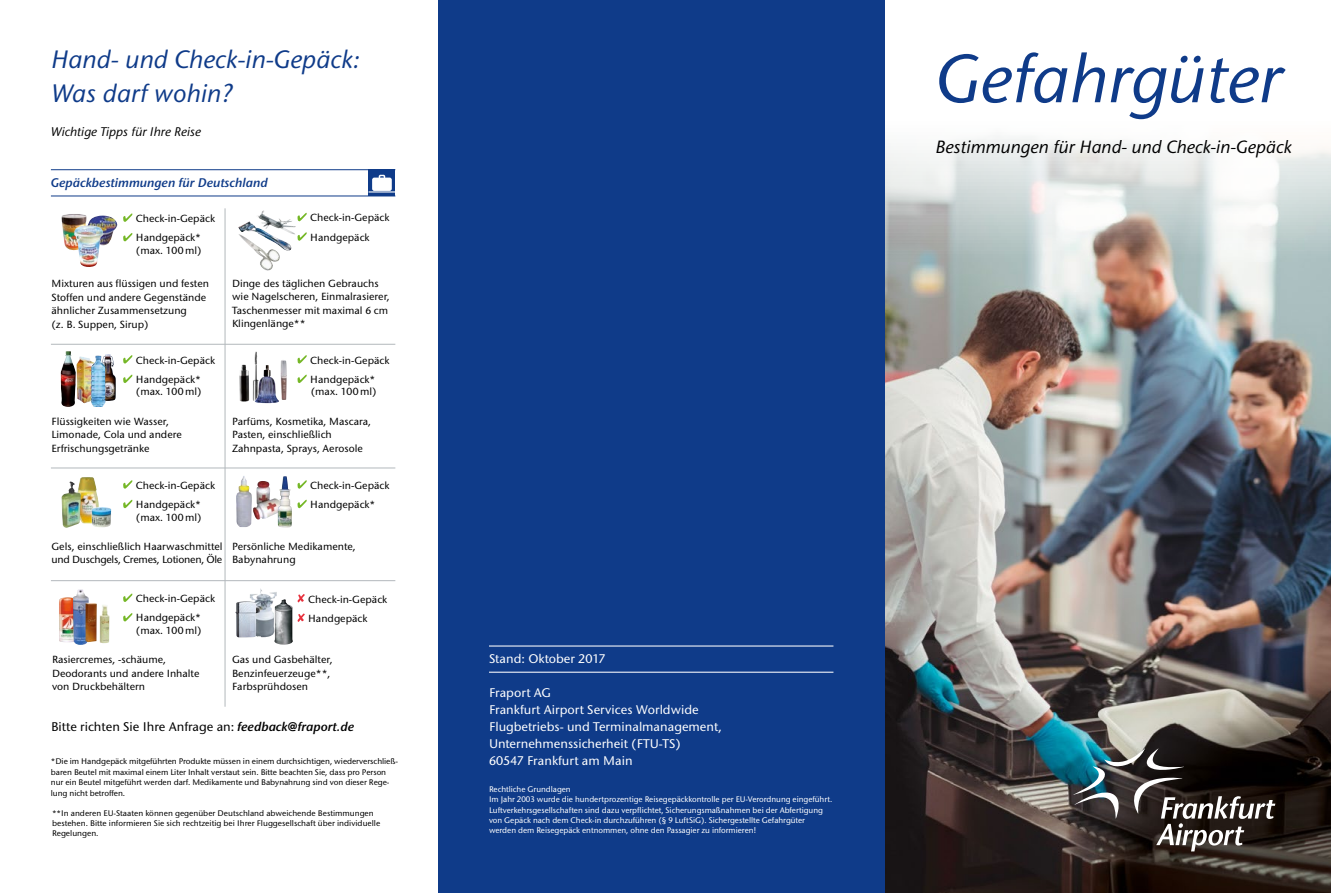
<style>
.page{position:relative;width:1331px;height:893px;background:#fff}
.page>*{position:absolute;margin:0;border:0;box-sizing:border-box;transform-origin:0 0}
.t1{font:italic 500 76.5px "Stone San Itc T";letter-spacing:-.01em;color:#0f3b89}
.t2{font:italic 500 69px "Stone San Itc T";color:#0f3b89}
.t3{font:italic 500 25.5px/34px "Stone San Itc T";color:#0f3b89}
.t4{font:italic 500 18px "Stone San Itc T";color:#000}
.t5{font:500 12.75px/17px "Stone San Itc T";color:#fff}
.t6{font:500 12.75px "Stone San Itc T";color:#000}
.t7{font:12.75px "Stone San Itc T Semi Ital";color:#0f3b89}
.t8{font:italic 500 12.75px "Stone San Itc T";color:#000}
.t9{font:500 10.5px/13.5px "Stone San Itc T";color:#000}
.t10{font:500 8.25px/10.4px "Stone San Itc T";letter-spacing:-.005em;color:#fff}
.t11{font:500 8.25px/10.5px "Stone San Itc T";letter-spacing:-.01em;color:#000}
.s1{font-family:"Stone San Itc T Semi Ital";font-weight:400}
</style>
<div class="page">
<img style="left:884px;top:0;width:447px;height:893px">
<img style="left:255px;top:251px;width:25px;height:20px">
<img style="left:238px;top:221px;width:53px;height:30px">
<img style="left:257px;top:210px;width:39px;height:25px">
<img style="left:76px;top:356px;width:15px;height:47px">
<img style="left:100px;top:354px;width:16px;height:47px">
<img style="left:91px;top:356px;width:14px;height:51px">
<img style="left:61px;top:351px;width:15px;height:56px">
<img style="left:253px;top:481px;width:25px;height:38px">
<img style="left:278px;top:476px;width:14px;height:51px">
<img style="left:236px;top:476px;width:16px;height:51px">
<img style="left:79px;top:477px;width:20px;height:47px">
<img style="left:62px;top:482px;width:19px;height:46px">
<img style="left:91px;top:507px;width:21px;height:20px">
<img style="left:250px;top:588px;width:27px;height:49px">
<img style="left:274px;top:599px;width:19px;height:46px">
<img style="left:235px;top:601px;width:21px;height:36px">
<img style="left:59px;top:597px;width:14px;height:45px">
<img style="left:73px;top:590px;width:16px;height:55px">
<img style="left:86px;top:603px;width:23px;height:40px">
<img style="left:88px;top:216px;width:29px;height:29px">
<img style="left:61px;top:214px;width:26px;height:37px">
<img style="left:74px;top:225px;width:30px;height:42px">
<img style="left:280px;top:360px;width:7px;height:40px">
<img style="left:239px;top:351px;width:19px;height:51px">
<img style="left:254px;top:365px;width:27px;height:38px">
<hr style="left:51px;top:169px;width:344px;height:1px;background:#0f3b89">
<hr style="left:51px;top:196px;width:344px;height:1px;background:#0f3b89">
<div style="left:369px;top:169px;width:26px;height:27px;background:#0f3b89"></div>
<div style="left:372px;top:178px;width:20px;height:13px;background:#fff;border-radius:2px"></div>
<svg style="left:378px;top:174px;width:8px;height:4px"></svg>
<hr style="left:369px;top:191px;width:26px;height:2px;background:#fff">
<hr style="left:51px;top:468px;width:344px;height:1px;background:#b3b8bc">
<hr style="left:51px;top:580px;width:344px;height:1px;background:#b3b8bc">
<hr style="left:51px;top:344px;width:344px;height:1px;background:#b3b8bc">
<hr style="left:225px;top:208px;width:1px;height:499px;background:#b3b8bc">
<svg style="left:298px;top:213px;width:9px;height:8px"></svg>
<svg style="left:298px;top:232px;width:9px;height:9px"></svg>
<svg style="left:123px;top:355px;width:9px;height:9px"></svg>
<svg style="left:123px;top:375px;width:9px;height:8px"></svg>
<svg style="left:298px;top:480px;width:9px;height:9px"></svg>
<svg style="left:298px;top:500px;width:9px;height:8px"></svg>
<svg style="left:298px;top:355px;width:9px;height:9px"></svg>
<svg style="left:298px;top:375px;width:9px;height:8px"></svg>
<svg style="left:123px;top:480px;width:9px;height:9px"></svg>
<svg style="left:123px;top:500px;width:9px;height:8px"></svg>
<svg style="left:123px;top:213px;width:9px;height:9px"></svg>
<svg style="left:123px;top:233px;width:9px;height:8px"></svg>
<svg style="left:298px;top:594px;width:7px;height:8px"></svg>
<svg style="left:298px;top:613px;width:7px;height:9px"></svg>
<svg style="left:123px;top:594px;width:9px;height:8px"></svg>
<svg style="left:123px;top:613px;width:9px;height:8px"></svg>
<div style="left:438px;top:0;width:446px;height:893px;background:#0f3b89"></div>
<hr style="left:489px;top:672px;width:344px;height:1px;background:#fff">
<hr style="left:489px;top:645px;width:344px;height:1px;background:#fff">
<svg style="left:1073px;top:748px;width:202px;height:103px;background:#3d3e3d"></svg>
<h3 class="t3" style="left:51px;top:42px;width:310px">Hand- und Check-in-Gepäck:<br>Was darf wohin?</h3>
<p class="t8" style="left:51px;top:124px;width:152px">Wichtige Tipps für Ihre Reise</p>
<p class="t7" style="left:51px;top:175px;width:218px">Gepäckbestimmungen für Deutschland</p>
<p class="t9" style="left:136px;top:208px;width:81px;line-height:19.5px">Check-in-Gepäck<br>Handgepäck*</p>
<p class="t9" style="left:136px;top:243px;width:67px">(max. 100ml)</p>
<p class="t9" style="left:310px;top:208px;width:81px;line-height:19.5px">Check-in-Gepäck<br>Handgepäck</p>
<p class="t9" style="left:52px;top:277px;width:159px">Mixturen aus flüssigen und festen<br>Stoffen und andere Gegenstände ähnlicher Zusammensetzung<br>(z. B. Suppen, Sirup)</p>
<p class="t9" style="left:136px;top:350px;width:81px;line-height:19.5px">Check-in-Gepäck<br>Handgepäck*</p>
<p class="t9" style="left:232px;top:277px;width:159px">Dinge des täglichen Gebrauchs wie Nagelscheren, Einmalrasierer,<br>Taschenmesser mit maximal 6 cm<br>Klingenlänge**</p>
<p class="t9" style="left:310px;top:350px;width:81px;line-height:19.5px">Check-in-Gepäck<br>Handgepäck*</p>
<p class="t9" style="left:136px;top:385px;width:67px">(max. 100ml)</p>
<p class="t9" style="left:311px;top:385px;width:67px">(max. 100ml)</p>
<p class="t9" style="left:52px;top:414px;width:132px">Flüssigkeiten wie Wasser,<br>Limonade, Cola und andere<br>Erfrischungsgetränke</p>
<p class="t9" style="left:232px;top:414px;width:141px">Parfüms, Kosmetika, Mascara,<br>Pasten, einschließlich<br>Zahnpasta, Sprays, Aerosole</p>
<p class="t9" style="left:136px;top:475px;width:81px;line-height:19.5px">Check-in-Gepäck<br>Handgepäck*</p>
<p class="t9" style="left:136px;top:510px;width:67px">(max. 100ml)</p>
<p class="t9" style="left:52px;top:539px;width:173px">Gels, einschließlich Haarwaschmittel und Duschgels, Cremes, Lotionen, Öle</p>
<p class="t9" style="left:310px;top:475px;width:81px;line-height:19.5px">Check-in-Gepäck<br>Handgepäck*</p>
<p class="t9" style="left:232px;top:539px;width:125px">Persönliche Medikamente,<br>Babynahrung</p>
<p class="t9" style="left:136px;top:589px;width:81px;line-height:19.5px">Check-in-Gepäck<br>Handgepäck*</p>
<p class="t9" style="left:136px;top:623px;width:67px">(max. 100ml)</p>
<p class="t9" style="left:52px;top:653px;width:149px">Rasiercremes, -schäume,<br>Deodorants und andere Inhalte von Druckbehältern</p>
<p class="t9" style="left:308px;top:589px;width:81px;line-height:19.5px">Check-in-Gepäck<br>Handgepäck</p>
<p class="t9" style="left:232px;top:653px;width:102px">Gas und Gasbehälter,<br>Benzinfeuerzeuge**,<br>Farbsprühdosen</p>
<p class="t6" style="left:51px;top:719px;width:305px">Bitte richten Sie Ihre Anfrage an: <span class="s1">feedback@fraport.de</span></p>
<p class="t11" style="left:51px;top:756px;width:349px">*Die im Handgepäck mitgeführten Produkte müssen in einem durchsichtigen, wiederverschließ&shy;baren Beutel mit maximal einem Liter Inhalt verstaut sein. Bitte beachten Sie, dass pro Person nur ein Beutel mitgeführt werden darf. Medikamente und Babynahrung sind von dieser Rege&shy;lung nicht betroffen.</p>
<p class="t11" style="left:52px;top:808px;width:330px;line-height:9.9px">**In anderen EU-Staaten können gegenüber Deutschland abweichende Bestimmungen bestehen. Bitte informieren Sie sich rechtzeitig bei Ihrer Fluggesellschaft über individuelle<br>Regelungen.</p>
<h2 class="t2" style="left:935px;top:38px;width:348px">Gefahrgüter</h2>
<h3 class="t4" style="left:935px;top:136px;width:358px">Bestimmungen für Hand- und Check-in-Gepäck</h3>
<h1 class="t1" style="left:917px;top:48px;width:377px">Gefahrgüter</h1>
<h3 class="t4" style="left:939px;top:140px;width:358px">Bestimmungen für Hand- und Check-in-Gepäck</h3>
<p class="t5" style="left:489px;top:650px;width:118px">Stand: Oktober 2017</p>
<p class="t5" style="left:489px;top:684px;width:234px">Fraport AG<br>Frankfurt Airport Services Worldwide<br>Flugbetriebs- und Terminalmanagement,<br>Unternehmenssicherheit (FTU-TS)<br>60547 Frankfurt am Main</p>
<p class="t10" style="left:489px;top:784px;width:345px">Rechtliche Grundlagen<br>Im Jahr 2003 wurde die hundertprozentige Reisegepäckkontrolle per EU-Verordnung eingeführt.<br>Luftverkehrsgesellschaften sind dazu verpflichtet, Sicherungsmaßnahmen bei der Abfertigung von Gepäck nach dem Check-in durchzuführen (§ 9 LuftSiG). Sichergestellte Gefahrgüter werden dem Reisegepäck entnommen, ohne den Passagier zu informieren!</p>
<p class="t5" style="left:600px;top:651px;width:9px">6</p>
<p class="t10" style="left:557px;top:794px;width:281px">e die hundertprozentige Reisegepäckkontro le per EU-Verordnung eingeführt.</p>
<p class="t10" style="left:589px;top:804px;width:239px">ind dazu verpflichtet, Sicherungsmaßnahmen bei der Abfertigung</p>
<p class="t10" style="left:553px;top:815px;width:257px">dem Check-in durchzuführen (§ 9 LuftSiG). Sichergeste lte Gefahrgüter</p>
<p class="t10" style="left:546px;top:825px;width:216px">isegepäck entnommen, ohne den Pa sagier zu informieren!</p>
</div>
